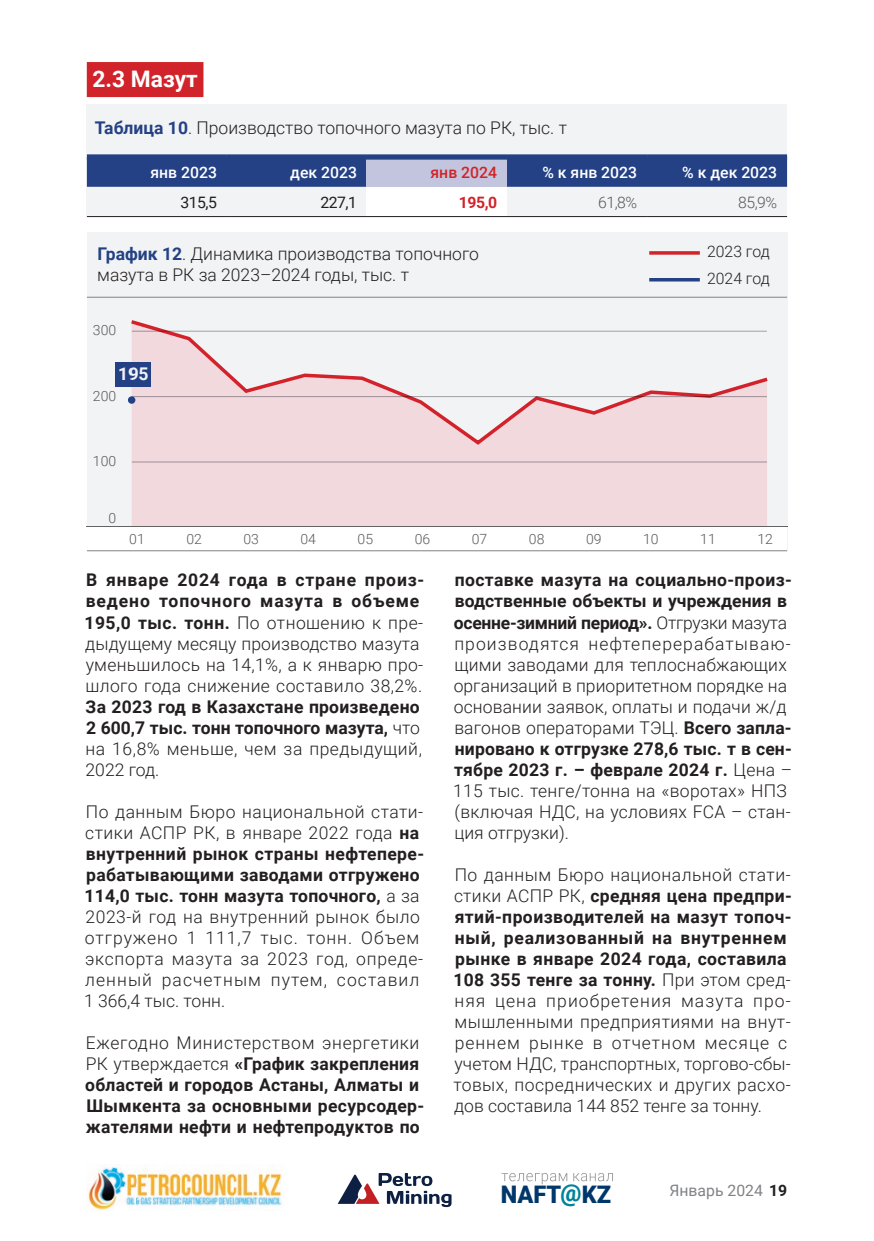
<style>
.page{position:relative;width:874px;height:1241px;background:#fff}
.page>*{position:absolute;margin:0;border:0;box-sizing:border-box;transform-origin:0 0}
.t1{font:900 24.15px "Roboto";color:#00376b}
.t2{font:700 22.75px "Roboto";color:#fff}
.t3{font:300 17.5px/21px "Roboto";letter-spacing:.02em;color:#231f20}
.t4{font:700 17.5px/21px "Roboto";letter-spacing:.015em;color:#231f20}
.t5{font:300 17.5px/21px "Roboto";color:#231f20}
.t6{font:700 17.5px "Roboto";color:#fff}
.t7{font:500 15.75px "Roboto";color:#fff}
.t8{font:300 15.75px "Roboto";color:#231f20}
.t9{font:15.75px "Roboto";color:#808285}
.t10{font:15.75px "Roboto";letter-spacing:-.03em;color:#231f20}
.t11{font:300 15.75px "Roboto";color:#57585a}
.t12{font:500 15.75px "Roboto";color:#d1232a}
.t13{font:700 15.75px "Roboto";color:#d1232a}
.t14{font:300 14px "Roboto";color:#595959}
.s1{font-weight:700;color:#244185}
.s2{font-weight:700}
.s3{font-weight:300}
.s4{color:#00839c}
.s5{font-weight:700;color:#231f20}
</style>
<div class="page">
<svg style="left:337px;top:1173px;width:114px;height:33px"></svg>
<svg style="left:501px;top:1173px;width:66px;height:11px"></svg>
<svg style="left:573px;top:1173px;width:39px;height:8px"></svg>
<img style="left:88px;top:1167px;width:194px;height:43px">
<div style="left:87px;top:232px;width:699px;height:319px;background:#f2f3f4"></div>
<svg style="left:132px;top:322px;width:634px;height:204px;fill:#f1d9de"></svg>
<div style="left:87px;top:526px;width:699px;height:25px;background:#fff"></div>
<hr style="left:87px;top:526px;width:699px;height:1px;background:#595959">
<div style="left:116px;top:361px;width:35px;height:25px;background:#244185"></div>
<hr style="left:132px;top:461px;width:634px;height:1px;background:#a8a9ad">
<hr style="left:132px;top:396px;width:634px;height:1px;background:#a8a9ad">
<hr style="left:132px;top:331px;width:634px;height:1px;background:#a8a9ad">
<div style="left:128px;top:396px;width:7px;height:8px;background:#244185;border-radius:50%"></div>
<div style="left:87px;top:62px;width:116px;height:35px;background:#d1232a"></div>
<div style="left:87px;top:104px;width:699px;height:112px;background:#f2f3f4"></div>
<hr style="left:87px;top:297px;width:699px;height:1px;background:#808285">
<hr style="left:87px;top:550px;width:699px;height:1px;background:#808285">
<svg style="left:649px;top:251px;width:50px;height:4px"></svg>
<hr style="left:649px;top:278px;width:50px;height:3px;background:#244185">
<div style="left:87px;top:160px;width:699px;height:27px;background:#244185"></div>
<div style="left:367px;top:157px;width:139px;height:30px;background:#c2c5dd"></div>
<div style="left:367px;top:187px;width:139px;height:29px;background:#fff"></div>
<hr style="left:87px;top:216px;width:140px;height:1px;background:#231f20">
<hr style="left:227px;top:216px;width:140px;height:1px;background:#231f20">
<hr style="left:367px;top:216px;width:139px;height:1px;background:#231f20">
<hr style="left:506px;top:216px;width:140px;height:1px;background:#231f20">
<hr style="left:646px;top:216px;width:140px;height:1px;background:#231f20">
<div style="left:87px;top:154px;width:140px;height:6px;background:#244185"></div>
<div style="left:227px;top:154px;width:140px;height:6px;background:#244185"></div>
<div style="left:367px;top:154px;width:139px;height:6px;background:#244185"></div>
<div style="left:506px;top:154px;width:140px;height:6px;background:#244185"></div>
<div style="left:646px;top:154px;width:140px;height:6px;background:#244185"></div>
<h2 class="t2" style="left:92px;top:62px;width:107px">2.3 Мазут</h2>
<p class="t5" style="left:95px;top:117px;width:473px"><span class="s1">Таблица 10</span>. Производство топочного мазута по РК, тыс. т</p>
<p class="t7" style="left:150px;top:161px;width:68px">янв 2023</p>
<p class="t7" style="left:290px;top:161px;width:68px">дек 2023</p>
<p class="t12" style="left:430px;top:161px;width:68px">янв 2024</p>
<p class="t7" style="left:542px;top:161px;width:96px">% к янв 2023</p>
<p class="t7" style="left:682px;top:161px;width:96px">% к дек 2023</p>
<p class="t10" style="left:180px;top:191px;width:38px">315,5</p>
<p class="t10" style="left:320px;top:191px;width:38px">227,1</p>
<p class="t13" style="left:458px;top:191px;width:40px">195,0</p>
<p class="t11" style="left:598px;top:191px;width:40px">61,8%</p>
<p class="t11" style="left:737px;top:191px;width:40px">85,9%</p>
<p class="t5" style="left:97px;top:242px;width:383px"><span class="s1">График 12</span>. Динамика производства топочного мазута в РК за 2023–2024 годы, тыс. т</p>
<p class="t14" style="left:93px;top:320px;width:25px">300</p>
<p class="t6" style="left:118px;top:361px;width:32px">195</p>
<p class="t14" style="left:93px;top:385px;width:25px">200</p>
<p class="t14" style="left:93px;top:451px;width:25px">100</p>
<p class="t14" style="left:108px;top:507px;width:9px">0</p>
<p class="t8" style="left:706px;top:240px;width:64px">2023 год</p>
<p class="t8" style="left:706px;top:267px;width:64px">2024 год</p>
<p class="t14" style="left:129px;top:528px;width:17px">01</p>
<p class="t14" style="left:186px;top:528px;width:17px">02</p>
<p class="t14" style="left:243px;top:528px;width:17px">03</p>
<p class="t14" style="left:300px;top:528px;width:17px">04</p>
<p class="t14" style="left:357px;top:528px;width:17px">05</p>
<p class="t14" style="left:414px;top:528px;width:17px">06</p>
<p class="t14" style="left:471px;top:528px;width:17px">07</p>
<p class="t14" style="left:528px;top:528px;width:17px">08</p>
<p class="t14" style="left:585px;top:528px;width:17px">09</p>
<p class="t14" style="left:642px;top:528px;width:17px">10</p>
<p class="t14" style="left:700px;top:528px;width:17px">11</p>
<p class="t14" style="left:757px;top:528px;width:17px">12</p>
<p class="t3" style="left:84px;top:569px;width:341px"><span class="s2">В январе 2024 года в стране произ&shy;ведено топочного мазута в объеме 195,0 тыс. тонн.</span> По отношению к пре&shy;дыдущему месяцу производство мазута уменьшилось на 14,1%, а к январю про&shy;шлого года снижение составило 38,2%.</p>
<p class="t4" style="left:85px;top:695px;width:338px">За 2023 год в Казахстане произведено<br>2 600,7 тыс. тонн топочного мазута, <span class="s3">что на 16,8% меньше, чем за предыдущий,<br>2022 год.</span></p>
<p class="t3" style="left:84px;top:800px;width:341px">По данным Бюро национальной стати&shy;стики АСПРР К, в январе 2022 года <span class="s2">на внутренний рынок страны нефтепере&shy;рабатывающими заводами отгружено 114,0 тыс. тонн мазута топочного,</span> а за 2023-й год на внутренний рынок было отгружено 1 111,7 тыс. тонн. Объем экспорта мазута за 2023 год, опреде&shy;ленный расчетным путем, составил 1 366,4 тыс. тонн.</p>
<p class="t4" style="left:85px;top:1031px;width:340px"><span class="s3">Ежегодно Министерством энергетики РК утверждается</span> «График закрепления областей и городов Астаны, Алматы и Шымкента за основными ресурсодер&shy;жателями нефти и нефтепродуктов по</p>
<p class="t3" style="left:453px;top:569px;width:340px"><span class="s2">поставке мазута на социально-произ&shy;водственные объекты и учреждения в осенне-зимний период».</span> Отгрузки мазута производятся нефтеперерабатываю&shy;щими заводами для теплоснабжающих организаций в приоритетном порядке на основании заявок, оплаты и подачи ж/д вагонов операторами ТЭЦ. <span class="s2">Всего запла&shy;нировано к отгрузке 278,6 тыс. т в сен&shy;тябре 2023 г. – феврале 2024 г.</span> Цена – 115 тыс. тенге/тонна на «воротах» Н ПЗ (включая НДС, на условиях FCA – стан&shy;ция отгрузки).</p>
<p class="t3" style="left:453px;top:863px;width:340px">По данным Бюро национальной стати&shy;стики АСПРР К, <span class="s2">средняя цена предпри&shy;ятий-производителей на мазут топоч&shy;ный, реализованный на внутреннем рынке в январе 2024 года, составила 108 355 тенге за тонну.</span> При этом сред&shy;няя цена приобретения мазута про&shy;мышленными предприятиями на внут&shy;реннем рынке в отчетном месяце с учетом НДС, транспортных, торгово-сбы&shy;товых, посреднических и других расхо&shy;дов составила 144 852 тенге за тонну.</p>
<h1 class="t1" style="left:500px;top:1177px;width:112px">NAFT<span class="s4">@</span>KZ</h1>
<p class="t9" style="left:669px;top:1178px;width:119px">Январь 2024 <span class="s5">19</span></p>
</div>
